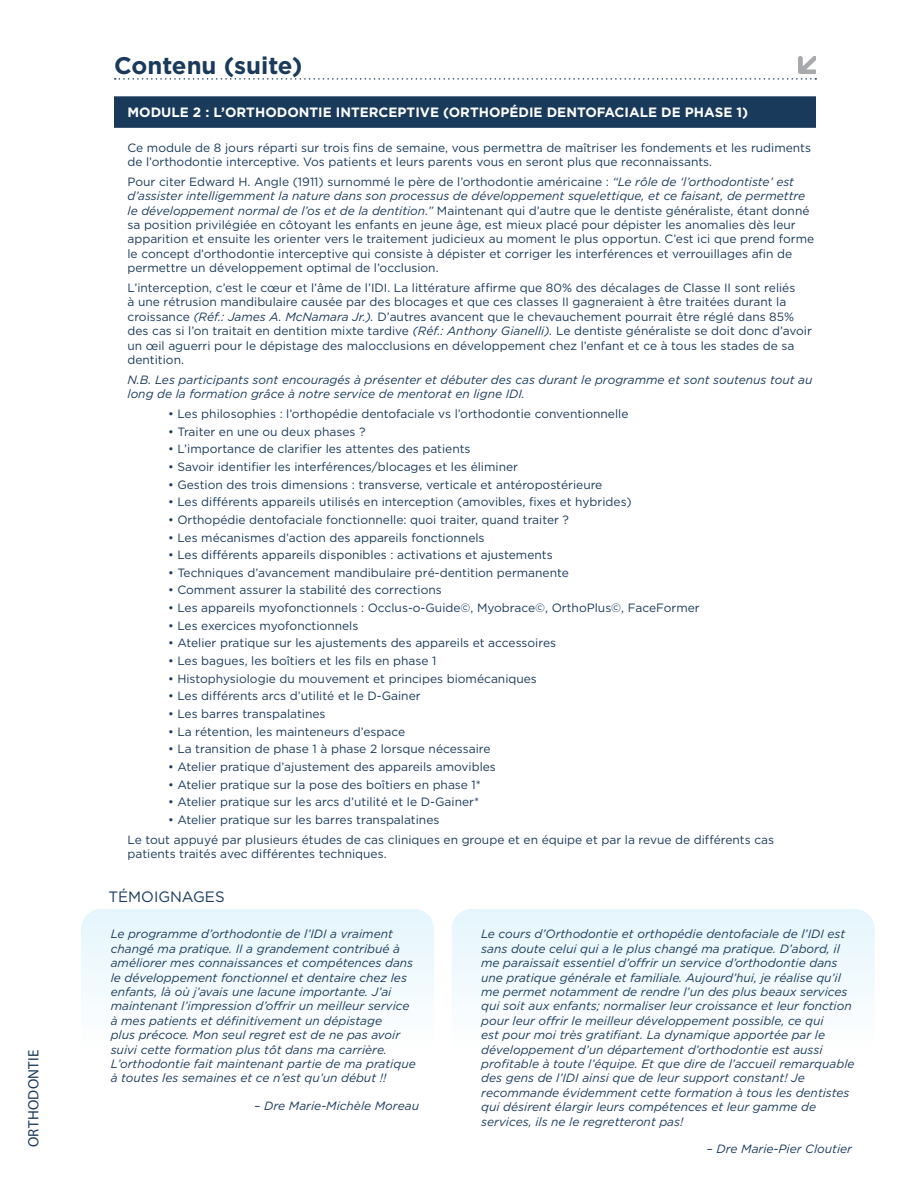
<style>
.page{position:relative;width:918px;height:1188px;background:#fff}
.page>*{position:absolute;margin:0;border:0;box-sizing:border-box;transform-origin:0 0}
.titre_objectifs{font:700 24px "Gotham HTF";color:#1a3a5b}
.texte_objectifs{font:15px "Gotham HTF";color:#1a3a5b}
.section_gestion_prat{font:15px "Myriad Pro";letter-spacing:.02em;color:#1a3a5b}
.texte_objectifs-2{font:700 13.5px "Gotham HTF";color:#fff}
.texte_objectifs-3{font:12px/14.4px "Gotham HTF";color:#1a3a5b}
.texte_objectifs-4{font:italic 12px/14.4px "Gotham HTF";color:#1a3a5b}
.s1{font-style:italic}
</style>
<div class="page">
<div style="left:452px;top:909px;width:423px;height:88px;background:#edf8fd"></div>
<div style="left:81px;top:909px;width:353px;height:88px;background:#edf8fd"></div>
<svg style="left:115px;top:78px;width:701px;height:2px"></svg>
<div style="left:114px;top:96px;width:702px;height:32px;background:#1a3a5b"></div>
<img style="left:799px;top:57px;width:17px;height:17px">
<p class="section_gestion_prat" style="left:24px;top:1147px;width:99px;rotate:-90deg">ORTHODONTIE</p>
<p class="titre_objectifs" style="left:114px;top:51px;width:190px">Contenu (suite)</p>
<p class="texte_objectifs-2" style="left:128px;top:104px;width:622px">MODULE 2 : L’ORTHODONTIE INTERCEPTIVE (ORTHOPÉDIE DENTOFACIALE DE PHASE 1)</p>
<p class="texte_objectifs-3" style="left:128px;top:140px;width:685px">Ce module de 8 jours réparti sur trois fins de semaine, vous permettra de maîtriser les fondements et les rudiments de l’orthodontie interceptive. Vos patients et leurs parents vous en seront plus que reconnaissants.</p>
<p class="texte_objectifs-3" style="left:128px;top:174px;width:688px">Pour citer Edward H. Angle (1911) surnommé le père de l’orthodontie américaine : <span class="s1">“Le rôle de ‘l’orthodontiste’ est d’assister intelligemment la nature dans son processus de développement squelettique, et ce faisant, de permettre le développement normal de l’os et de la dentition.”</span> Maintenant qui d’autre que le dentiste généraliste, étant donné sa position privilégiée en côtoyant les enfants en jeune âge, est mieux placé pour dépister les anomalies dès leur apparition et ensuite les orienter vers le traitement judicieux au moment le plus opportun. C’est ici que prend forme le concept d’orthodontie interceptive qui consiste à dépister et corriger les interférences et verrouillages afin de permettre un développement optimal de l’occlusion.</p>
<p class="texte_objectifs-3" style="left:128px;top:280px;width:686px">L’interception, c’est le cœur et l’âme de l’IDI. La littérature affirme que 80% des décalages de Classe II sont reliés<br>à une rétrusion mandibulaire causée par des blocages et que ces classes II gagneraient à être traitées durant la croissance <span class="s1">(Réf.: James A. McNamara Jr.).</span> D’autres avancent que le chevauchement pourrait être réglé dans 85% des cas si l’on traitait en dentition mixte tardive <span class="s1">(Réf.: Anthony Gianelli).</span> Le dentiste généraliste se doit donc d’avoir un œil aguerri pour le dépistage des malocclusions en développement chez l’enfant et ce à tous les stades de sa dentition.</p>
<p class="texte_objectifs-4" style="left:128px;top:372px;width:687px">N.B. Les participants sont encouragés à présenter et débuter des cas durant le programme et sont soutenus tout au long de la formation grâce à notre service de mentorat en ligne IDI.</p>
<p class="texte_objectifs-3" style="left:168px;top:406px;width:462px">• Les philosophies : l’orthopédie dentofaciale vs l’orthodontie conventionnelle</p>
<p class="texte_objectifs-3" style="left:168px;top:424px;width:199px">• Traiter en une ou deux phases ?</p>
<p class="texte_objectifs-3" style="left:168px;top:442px;width:304px">• L’importance de clarifier les attentes des patients</p>
<p class="texte_objectifs-3" style="left:168px;top:459px;width:352px">• Savoir identifier les interférences/blocages et les éliminer</p>
<p class="texte_objectifs-3" style="left:168px;top:477px;width:436px">• Gestion des trois dimensions : transverse, verticale et antéropostérieure</p>
<p class="texte_objectifs-3" style="left:168px;top:495px;width:465px">• Les différents appareils utilisés en interception (amovibles, fixes et hybrides)</p>
<p class="texte_objectifs-3" style="left:168px;top:512px;width:403px">• Orthopédie dentofaciale fonctionnelle: quoi traiter, quand traiter ?</p>
<p class="texte_objectifs-3" style="left:168px;top:530px;width:318px">• Les mécanismes d’action des appareils fonctionnels</p>
<p class="texte_objectifs-3" style="left:168px;top:548px;width:386px">• Les différents appareils disponibles : activations et ajustements</p>
<p class="texte_objectifs-3" style="left:168px;top:565px;width:402px">• Techniques d’avancement mandibulaire pré-dentition permanente</p>
<p class="texte_objectifs-3" style="left:168px;top:583px;width:275px">• Comment assurer la stabilité des corrections</p>
<p class="texte_objectifs-3" style="left:168px;top:600px;width:533px">• Les appareils myofonctionnels : Occlus-o-Guide©, Myobrace©, OrthoPlus©, FaceFormer</p>
<p class="texte_objectifs-3" style="left:168px;top:618px;width:192px">• Les exercices myofonctionnels</p>
<p class="texte_objectifs-3" style="left:168px;top:636px;width:390px">• Atelier pratique sur les ajustements des appareils et accessoires</p>
<p class="texte_objectifs-3" style="left:168px;top:653px;width:270px">• Les bagues, les boîtiers et les fils en phase 1</p>
<p class="texte_objectifs-3" style="left:168px;top:671px;width:370px">• Histophysiologie du mouvement et principes biomécaniques</p>
<p class="texte_objectifs-3" style="left:168px;top:689px;width:254px">• Les différents arcs d’utilité et le D-Gainer</p>
<p class="texte_objectifs-3" style="left:168px;top:706px;width:159px">• Les barres transpalatines</p>
<p class="texte_objectifs-3" style="left:168px;top:724px;width:239px">• La rétention, les mainteneurs d’espace</p>
<p class="texte_objectifs-3" style="left:168px;top:742px;width:324px">• La transition de phase 1 à phase 2 lorsque nécessaire</p>
<p class="texte_objectifs-3" style="left:168px;top:759px;width:329px">• Atelier pratique d’ajustement des appareils amovibles</p>
<p class="texte_objectifs-3" style="left:168px;top:777px;width:315px">• Atelier pratique sur la pose des boîtiers en phase 1*</p>
<p class="texte_objectifs-3" style="left:168px;top:795px;width:313px">• Atelier pratique sur les arcs d’utilité et le D-Gainer*</p>
<p class="texte_objectifs-3" style="left:168px;top:812px;width:273px">• Atelier pratique sur les barres transpalatines</p>
<p class="texte_objectifs-3" style="left:128px;top:832px;width:648px">Le tout appuyé par plusieurs études de cas cliniques en groupe et en équipe et par la revue de différents cas patients traités avec différentes techniques.</p>
<p class="texte_objectifs" style="left:108px;top:888px;width:118px">TÉMOIGNAGES</p>
<p class="texte_objectifs-4" style="left:111px;top:927px;width:307px">Le programme d’orthodontie de l’IDI a vraiment changé ma pratique. II a grandement contribué à améliorer mes connaissances et compétences dans le développement fonctionnel et dentaire chez les enfants, là où j’avais une lacune importante. J’ai maintenant l’impression d’offrir un meilleur service à mes patients et définitivement un dépistage<br>plus précoce. Mon seul regret est de ne pas avoir suivi cette formation plus tôt dans ma carrière.<br>L’orthodontie fait maintenant partie de ma pratique à toutes les semaines et ce n’est qu’un début !!</p>
<p class="texte_objectifs-4" style="left:254px;top:1099px;width:166px">– Dre Marie-Michèle Moreau</p>
<p class="texte_objectifs-4" style="left:481px;top:927px;width:375px">Le cours d’Orthodontie et orthopédie dentofaciale de l’IDI est sans doute celui qui a le plus changé ma pratique. D’abord, il me paraissait essentiel d’offrir un service d’orthodontie dans une pratique générale et familiale. Aujourd’hui, je réalise qu’il me permet notamment de rendre l’un des plus beaux services qui soit aux enfants; normaliser leur croissance et leur fonction pour leur offrir le meilleur développement possible, ce qui<br>est pour moi très gratifiant. La dynamique apportée par le développement d’un département d’orthodontie est aussi profitable à toute l’équipe. Et que dire de l’accueil remarquable des gens de l’IDI ainsi que de leur support constant! Je recommande évidemment cette formation à tous les dentistes qui désirent élargir leurs compétences et leur gamme de services, ils ne le regretteront pas!</p>
<p class="texte_objectifs-4" style="left:707px;top:1142px;width:147px">– Dre Marie-Pier Cloutier</p>
</div>
